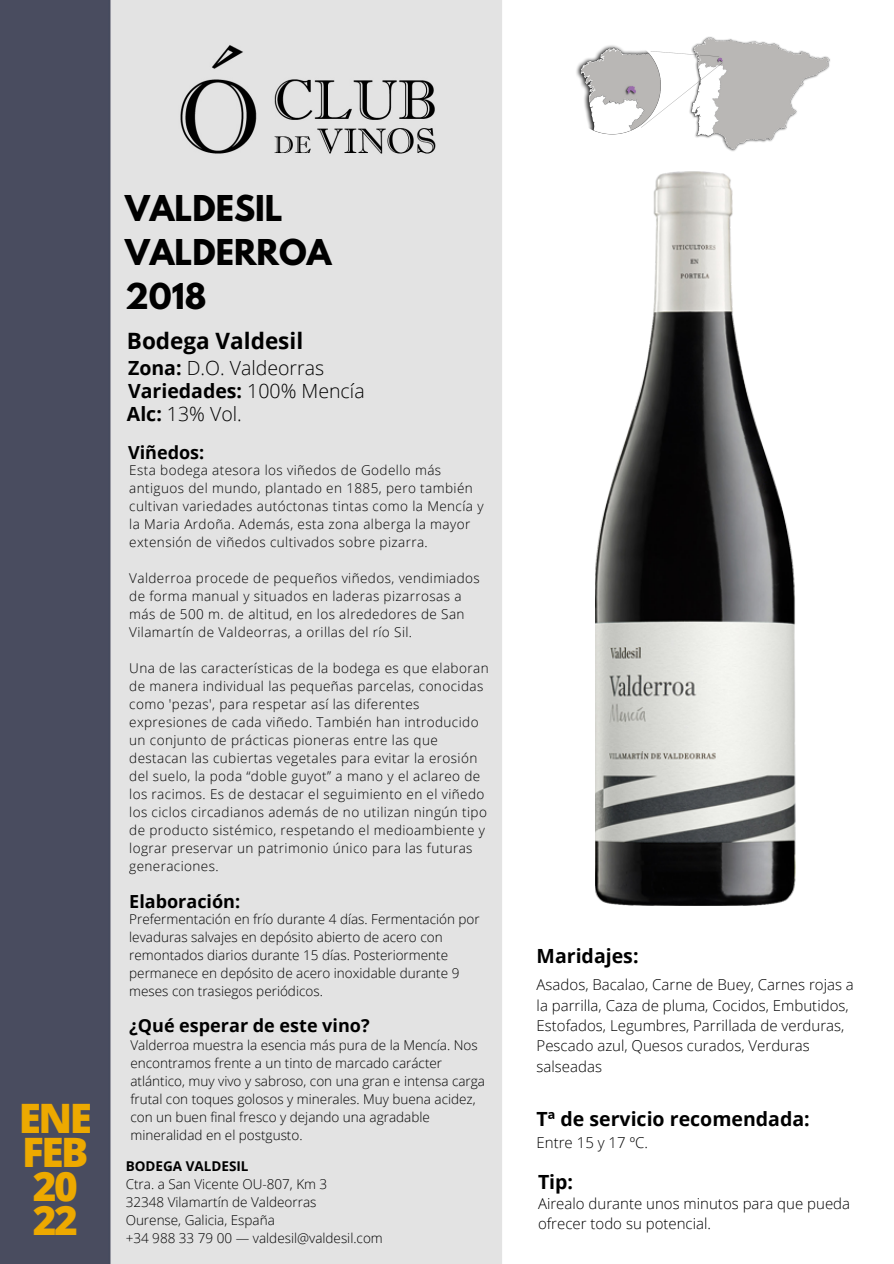
<style>
.page{position:relative;width:894px;height:1264px;background:#fff}
.page>*{position:absolute;margin:0;border:0;box-sizing:border-box;transform-origin:0 0}
.t1{font:800 40.5px "Open Sans";letter-spacing:-.06em;color:#eda900}
.t2{font:700 31.5px "League Spartan";color:#000}
.t3{font:700 22.5px "Open Sans";color:#000}
.t4{font:700 19.5px "Open Sans";color:#000}
.t5{font:300 19.5px "Open Sans";color:#000}
.t6{font:700 18px "Open Sans";color:#000}
.t7{font:300 15px/20.2px "Open Sans";color:#000}
.t8{font:300 13.5px/18px "Open Sans";letter-spacing:.03em;color:#000}
.t9{font:300 13.5px/18px "Open Sans";color:#000}
.t10{font:700 13.5px "Open Sans";color:#000}
.s1{font-weight:300}
.s2{font-weight:700}
</style>
<div class="page">
<img style="left:0;top:0;width:502px;height:1263px">
<img style="left:595px;top:171px;width:201px;height:735px">
<img style="left:576px;top:36px;width:254px;height:115px">
<p class="t1" style="left:19px;top:1090px;width:75px">ENE</p>
<p class="t1" style="left:22px;top:1123px;width:68px">FEB</p>
<p class="t1" style="left:33px;top:1157px;width:46px">20</p>
<p class="t1" style="left:33px;top:1191px;width:46px">22</p>
<p class="t2" style="left:125px;top:193px;width:159px">VALDESIL</p>
<p class="t2" style="left:125px;top:237px;width:208px">VALDERROA</p>
<p class="t2" style="left:125px;top:281px;width:83px">2018</p>
<p class="t3" style="left:127px;top:325px;width:178px">Bodega Valdesil</p>
<p class="t4" style="left:128px;top:377px;width:238px">Variedades: <span class="s1">100% Mencía</span></p>
<p class="t5" style="left:127px;top:400px;width:116px"><span class="s2">Alc:</span> 13% Vol.</p>
<p class="t6" style="left:128px;top:439px;width:78px">Viñedos:</p>
<p class="t5" style="left:128px;top:354px;width:197px"><span class="s2">Zona:</span> D.O. Valdeorras</p>
<p class="t8" style="left:129px;top:460px;width:356px">Esta bodega atesora los viñedos de Godello más antiguos del mundo, plantado en 1885, pero también cultivan variedades autóctonas tintas como la Mencía y la Maria Ardoña. Además, esta zona alberga la mayor extensión de viñedos cultivados sobre pizarra.</p>
<p class="t8" style="left:129px;top:569px;width:352px">Valderroa procede de pequeños viñedos, vendimiados de forma manual y situados en laderas pizarrosas a más de 500 m. de altitud, en los alrededores de San Vilamartín de Valdeorras, a orillas del río Sil.</p>
<p class="t8" style="left:129px;top:659px;width:361px">Una de las características de la bodega es que elaboran de manera individual las pequeñas parcelas, conocidas como 'pezas', para respetar así las diferentes expresiones de cada viñedo. También han introducido un conjunto de prácticas pioneras entre las que destacan las cubiertas vegetales para evitar la erosión del suelo, la poda “doble guyot” a mano y el aclareo de los racimos. Es de destacar el seguimiento en el viñedo los ciclos circadianos además de no utilizan ningún tipo de producto sistémico, respetando el medioambiente y lograr preservar un patrimonio único para las futuras generaciones.</p>
<p class="t6" style="left:129px;top:888px;width:112px">Elaboración:</p>
<p class="t9" style="left:129px;top:909px;width:352px">Prefermentación en frío durante 4 días. Fermentación por levaduras salvajes en depósito abierto de acero con remontados diarios durante 15 días. Posteriormente permanece en depósito de acero inoxidable durante 9 meses con trasiegos periódicos.</p>
<p class="t6" style="left:129px;top:1012px;width:242px">¿Qué esperar de este vino?</p>
<p class="t9" style="left:130px;top:1035px;width:356px">Valderroa muestra la esencia más pura de la Mencía. Nos encontramos frente a un tinto de marcado carácter atlántico, muy vivo y sabroso, con una gran e intensa carga frutal con toques golosos y minerales. Muy buena acidez, con un buen final fresco y dejando una agradable mineralidad en el postgusto.</p>
<p class="t10" style="left:126px;top:1156px;width:124px">BODEGA VALDESIL</p>
<p class="t9" style="left:126px;top:1174px;width:203px">Ctra. a San Vicente OU-807, Km 3</p>
<p class="t9" style="left:126px;top:1192px;width:192px">32348 Vilamartín de Valdeorras</p>
<p class="t9" style="left:126px;top:1210px;width:151px">Ourense, Galicia, España</p>
<p class="t9" style="left:126px;top:1228px;width:258px">+34 988 33 79 00 — valdesil@valdesil.com</p>
<p class="t4" style="left:536px;top:942px;width:103px">Maridajes:</p>
<p class="t7" style="left:536px;top:974px;width:319px">Asados, Bacalao, Carne de Buey, Carnes rojas a la parrilla, Caza de pluma, Cocidos, Embutidos, Estofados, Legumbres, Parrillada de verduras, Pescado azul, Quesos curados, Verduras salseadas</p>
<p class="t4" style="left:536px;top:1104px;width:274px">Tª de servicio recomendada:</p>
<p class="t7" style="left:536px;top:1132px;width:113px">Entre 15 y 17 ºC.</p>
<p class="t4" style="left:538px;top:1168px;width:37px">Tip:</p>
<p class="t7" style="left:538px;top:1193px;width:313px">Airealo durante unos minutos para que pueda ofrecer todo su potencial.</p>
</div>
